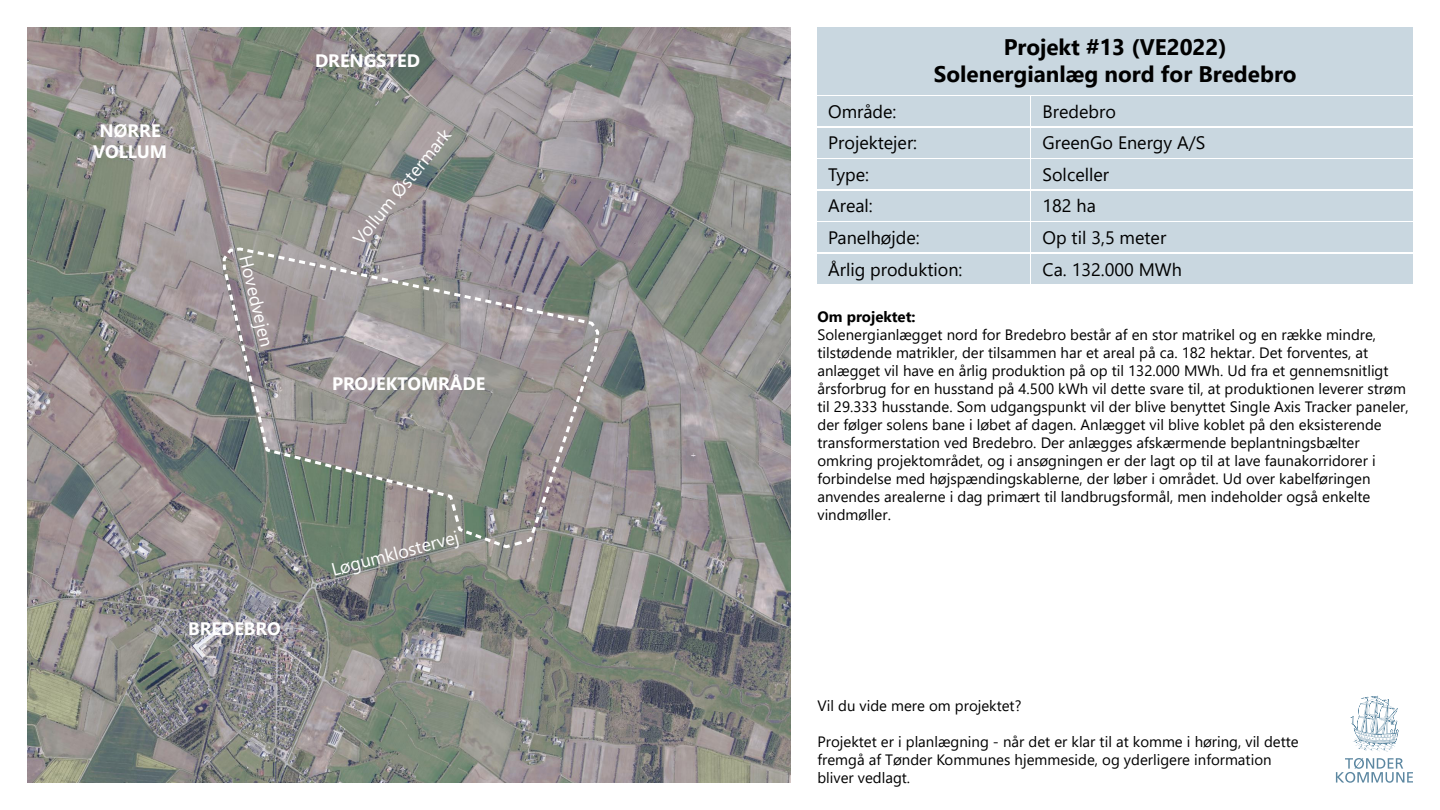
<style>
.page{position:relative;width:1440px;height:810px;background:#fff}
.page>*{position:absolute;margin:0;border:0;box-sizing:border-box;transform-origin:0 0}
.t1{font:700 22.5px "Segoe UI";color:#000}
.t2{font:18px "Segoe UI";color:#000}
.t3{font:700 18px/21.6px "Segoe UI";color:#fff;text-align:center}
.t4{font:18px "Segoe UI";color:#fff}
.t5{font:15px/18px "Segoe UI";color:#000}
.t6{font:700 15px "Segoe UI";color:#000}
</style>
<div class="page">
<svg style="left:1336px;top:758px;width:77px;height:25px"></svg>
<svg style="left:1350px;top:695px;width:49px;height:56px"></svg>
<img style="left:27px;top:27px;width:763px;height:756px">
<div style="left:818px;top:27px;width:595px;height:67px;background:#c9d7e0"></div>
<div style="left:818px;top:96px;width:212px;height:30px;background:#c9d7e0"></div>
<div style="left:818px;top:128px;width:212px;height:30px;background:#c9d7e0"></div>
<div style="left:818px;top:159px;width:212px;height:30px;background:#c9d7e0"></div>
<div style="left:818px;top:191px;width:212px;height:30px;background:#c9d7e0"></div>
<div style="left:818px;top:222px;width:212px;height:30px;background:#c9d7e0"></div>
<div style="left:818px;top:254px;width:212px;height:30px;background:#c9d7e0"></div>
<div style="left:1032px;top:96px;width:381px;height:30px;background:#c9d7e0"></div>
<div style="left:1032px;top:128px;width:381px;height:30px;background:#c9d7e0"></div>
<div style="left:1032px;top:159px;width:381px;height:30px;background:#c9d7e0"></div>
<div style="left:1032px;top:191px;width:381px;height:30px;background:#c9d7e0"></div>
<div style="left:1032px;top:222px;width:381px;height:30px;background:#c9d7e0"></div>
<div style="left:1032px;top:254px;width:381px;height:30px;background:#c9d7e0"></div>
<svg style="left:221px;top:246px;width:380px;height:304px;background:#91918e"></svg>
<p class="t3" style="left:93px;top:118px;width:75px">NØRRE<br>VOLLUM</p>
<p class="t4" style="left:262px;top:251px;width:95px;rotate:76deg">Hovedvejen</p>
<p class="t3" style="left:315px;top:49px;width:107px">DRENGSTED</p>
<p class="t4" style="left:344px;top:231px;width:144px;rotate:-51deg">Vollum Østermark</p>
<p class="t3" style="left:332px;top:371px;width:155px">PROJEKTOMRÅDE</p>
<p class="t3" style="left:188px;top:616px;width:94px">BREDEBRO</p>
<p class="t4" style="left:327px;top:554px;width:132px;rotate:-15deg">Løgumklostervej</p>
<p class="t1" style="left:1004px;top:26px;width:225px">Projekt #13 (VE2022)</p>
<p class="t1" style="left:934px;top:53px;width:364px">Solenergianlæg nord for Bredebro</p>
<p class="t2" style="left:828px;top:94px;width:70px">Område:</p>
<p class="t2" style="left:1043px;top:94px;width:75px">Bredebro</p>
<p class="t2" style="left:1043px;top:126px;width:164px">GreenGo Energy A/S</p>
<p class="t2" style="left:1043px;top:157px;width:68px">Solceller</p>
<p class="t2" style="left:1043px;top:189px;width:55px">182 ha</p>
<p class="t2" style="left:828px;top:126px;width:91px">Projektejer:</p>
<p class="t2" style="left:828px;top:157px;width:43px">Type:</p>
<p class="t2" style="left:828px;top:189px;width:46px">Areal:</p>
<p class="t2" style="left:828px;top:221px;width:93px">Panelhøjde:</p>
<p class="t2" style="left:828px;top:252px;width:136px">Årlig produktion:</p>
<p class="t6" style="left:818px;top:303px;width:100px">Om projektet:</p>
<p class="t5" style="left:818px;top:324px;width:593px">Solenergianlægget nord for Bredebro består af en stor matrikel og en række mindre, tilstødende matrikler, der tilsammen har et areal på ca. 182 hektar. Det forventes, at anlægget vil have en årlig produktion på op til 132.000 MWh. Ud fra et gennemsnitligt årsforbrug for en husstand på 4.500 kWh vil dette svare til, at produktionen leverer strøm til 29.333 husstande. Som udgangspunkt vil der blive benyttet Single Axis Tracker paneler, der følger solens bane i løbet af dagen. Anlægget vil blive koblet på den eksisterende transformerstation ved Bredebro. Der anlægges afskærmende beplantningsbælter omkring projektområdet, og i ansøgningen er der lagt op til at lave faunakorridorer i forbindelse med højspændingskablerne, der løber i området. Ud over kabelføringen anvendes arealerne i dag primært til landbrugsformål, men indeholder også enkelte vindmøller.</p>
<p class="t2" style="left:1043px;top:221px;width:125px">Op til 3,5 meter</p>
<p class="t2" style="left:1043px;top:252px;width:141px">Ca. 132.000 MWh</p>
<p class="t5" style="left:818px;top:695px;width:205px">Vil du vide mere om projektet?</p>
<p class="t5" style="left:818px;top:731px;width:483px">Projektet er i planlægning - når det er klar til at komme i høring, vil dette fremgå af Tønder Kommunes hjemmeside, og yderligere information bliver vedlagt.</p>
</div>
